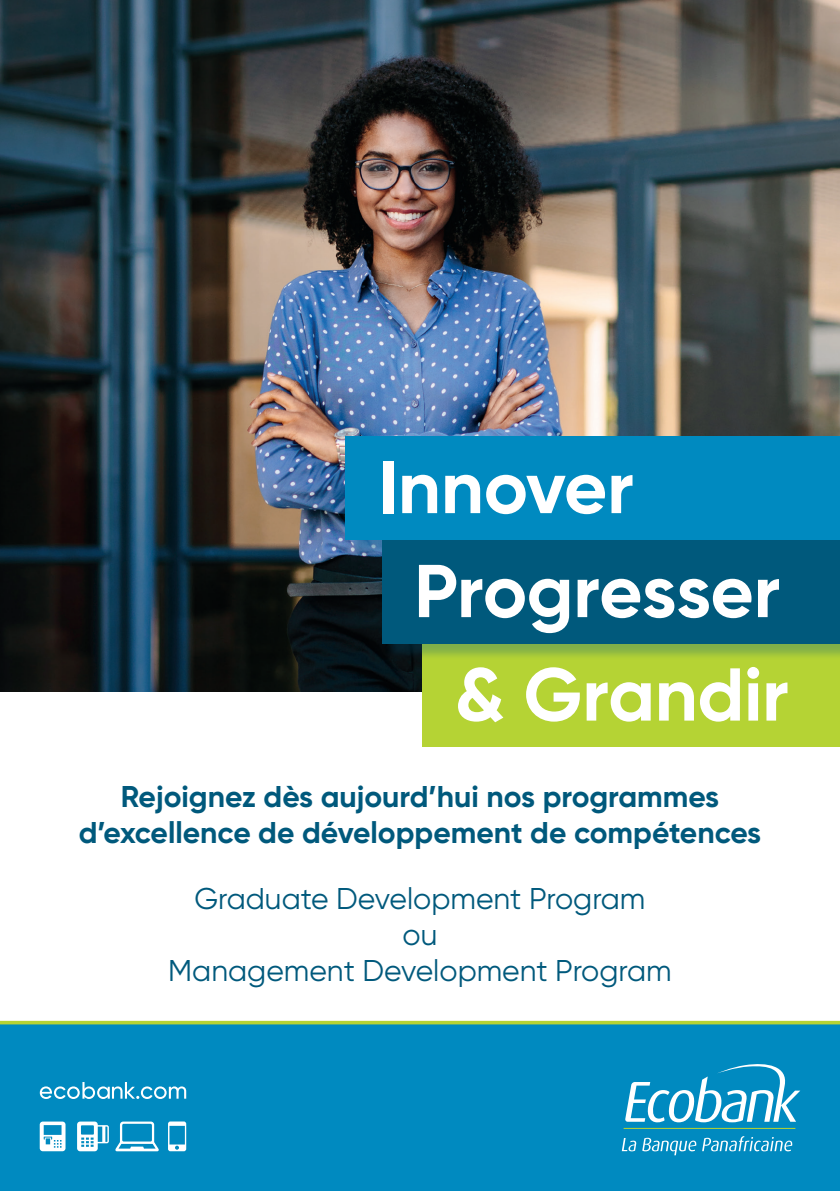
<style>
.page{position:relative;width:840px;height:1191px;background:#fff}
.page>*{position:absolute;margin:0;border:0;box-sizing:border-box;transform-origin:0 0}
.t1{font:700 74.6px "Gilroy";letter-spacing:-.005em;color:#fff}
.t2{font:700 30px/36px "Gilroy";color:#00597c;text-align:center}
.t3{font:30px/36px "Gilroy";color:#00597c;text-align:center}
</style>
<div class="page">
<img style="left:0;top:0;width:839px;height:692px">
<div style="left:0;top:1022px;width:839px;height:169px;background:#008ac0"></div>
<svg style="left:0;top:1020px;width:839px;height:4px;background:#c4dc5e"></svg>
<svg style="left:621px;top:1138px;width:15px;height:13px"></svg>
<svg style="left:642px;top:1136px;width:150px;height:19px"></svg>
<hr style="left:623px;top:1127px;width:172px;height:2px;background:#b5d334">
<svg style="left:625px;top:1064px;width:174px;height:58px"></svg>
<svg style="left:40px;top:1121px;width:146px;height:30px"></svg>
<svg style="left:40px;top:1082px;width:146px;height:17px"></svg>
<div style="left:422px;top:643px;width:417px;height:103px;background:#b5d334"></div>
<div style="left:384px;top:541px;width:455px;height:119px;background:#00597c;opacity:.3"></div>
<div style="left:382px;top:540px;width:457px;height:103px;background:#00597c"></div>
<div style="left:347px;top:438px;width:492px;height:119px;background:#00597c"></div>
<div style="left:346px;top:436px;width:493px;height:104px;background:#008ac0"></div>
<h1 class="t1" style="left:378px;top:440px;width:257px">Innover</h1>
<h1 class="t1" style="left:414px;top:544px;width:367px">Progresser</h1>
<h1 class="t1" style="left:454px;top:648px;width:335px">&amp; Grandir</h1>
<p class="t2" style="left:79px;top:778px;width:683px">Rejoignez dès aujourd’hui nos programmes d’excellence de développement de compétences</p>
<p class="t3" style="left:168px;top:880px;width:504px">Graduate Development Program<br>ou<br>Management Development Program</p>
</div>
